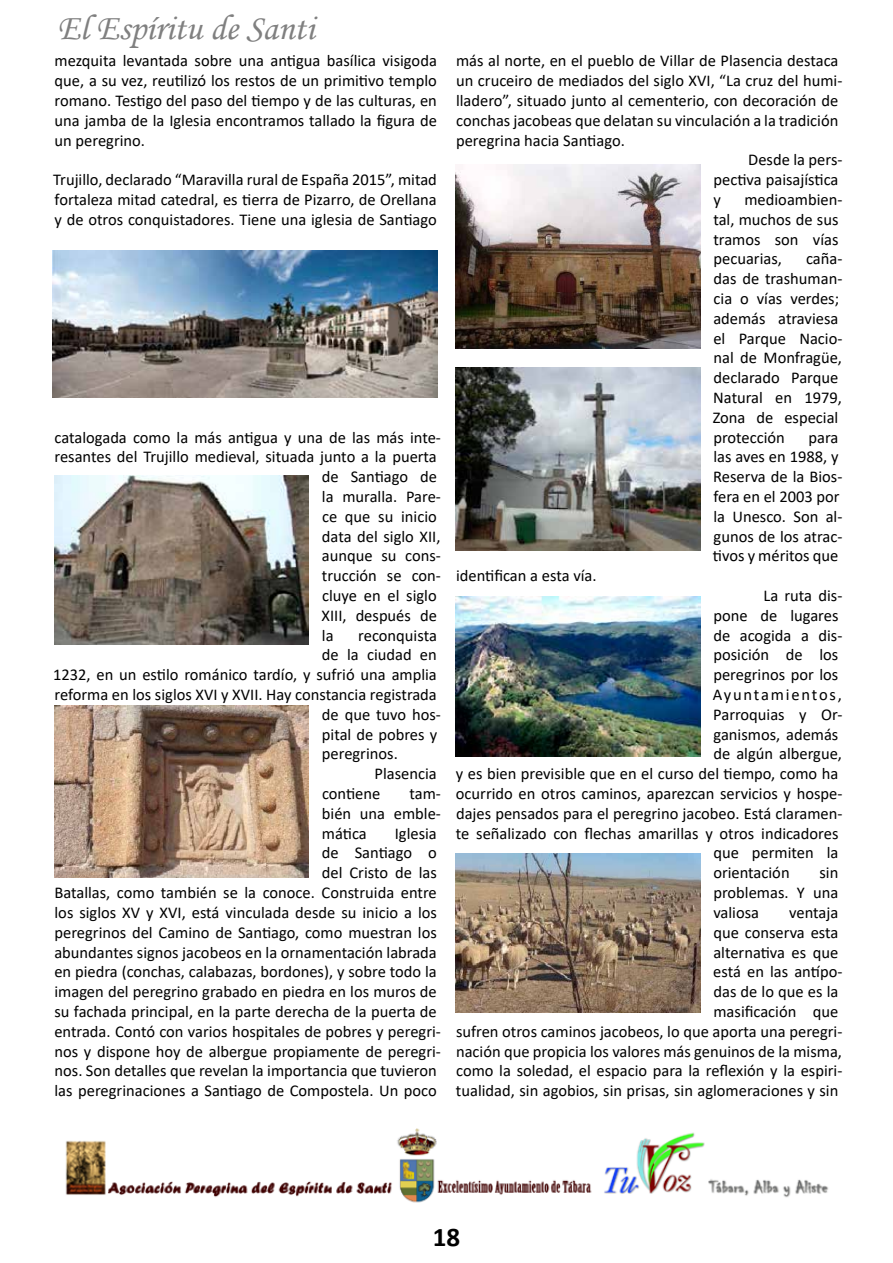
<style>
.page{position:relative;width:893px;height:1263px;background:#fff}
.page>*{position:absolute;margin:0;border:0;box-sizing:border-box;transform-origin:0 0}
.t1{font:36px "Monotype Corsiva";color:#808080}
.t2{font:700 27px "Calibri";color:#000}
.t3{font:16.5px/19.8px "Calibri";color:#000;text-align:justify}
.t4{font:16.5px "Calibri";letter-spacing:.11em;color:#000}
</style>
<div class="page">
<img style="left:65px;top:1128px;width:764px;height:75px">
<img style="left:52px;top:250px;width:385px;height:148px">
<img style="left:455px;top:165px;width:245px;height:184px">
<img style="left:455px;top:367px;width:245px;height:184px">
<img style="left:455px;top:597px;width:245px;height:159px">
<img style="left:455px;top:853px;width:245px;height:160px">
<img style="left:54px;top:476px;width:255px;height:169px">
<img style="left:54px;top:705px;width:255px;height:173px">
<h1 class="t1" style="left:57px;top:7px;width:259px">El Espíritu de Santi</h1>
<p class="t3" style="left:55px;top:51px;width:384px">mezquita levantada sobre una antigua basílica visigoda que, a su vez, reutilizó los restos de un primitivo templo romano. Testigo del paso del tiempo y de las culturas, en una jamba de la Iglesia encontramos tallado la figura de un peregrino.</p>
<p class="t3" style="left:53px;top:169px;width:385px">Trujillo, declarado “Maravilla rural de España 2015”, mitad fortaleza mitad catedral, es tierra de Pizarro, de Orellana y de otros conquistadores. Tiene una iglesia de Santiago</p>
<p class="t3" style="left:55px;top:427px;width:388px">catalogada como la más antigua y una de las más inte-</p>
<p class="t3" style="left:55px;top:447px;width:384px">resantes del Trujillo medieval, situada junto a la puerta</p>
<p class="t3" style="left:322px;top:466px;width:116px">de Santiago de</p>
<p class="t3" style="left:322px;top:486px;width:121px">la muralla. Pare-</p>
<p class="t3" style="left:322px;top:506px;width:116px">ce que su inicio</p>
<p class="t3" style="left:322px;top:526px;width:120px">data del siglo XII,</p>
<p class="t3" style="left:322px;top:546px;width:121px">aunque su cons-</p>
<p class="t3" style="left:322px;top:565px;width:121px">trucción se con-</p>
<p class="t3" style="left:322px;top:585px;width:116px">cluye en el siglo</p>
<p class="t3" style="left:321px;top:605px;width:117px">XIII, después de</p>
<p class="t3" style="left:322px;top:625px;width:13px">la</p>
<p class="t3" style="left:358px;top:625px;width:80px">reconquista</p>
<p class="t3" style="left:322px;top:645px;width:116px">de la ciudad en</p>
<p class="t3" style="left:53px;top:664px;width:385px">1232, en un estilo románico tardío, y sufrió una amplia</p>
<p class="t3" style="left:55px;top:684px;width:384px">reforma en los siglos XVI y XVII. Hay constancia registrada</p>
<p class="t3" style="left:322px;top:704px;width:120px">de que tuvo hos-</p>
<p class="t3" style="left:322px;top:724px;width:117px">pital de pobres y</p>
<p class="t3" style="left:322px;top:744px;width:77px">peregrinos.</p>
<p class="t3" style="left:375px;top:763px;width:64px">Plasencia</p>
<p class="t3" style="left:322px;top:783px;width:60px">contiene</p>
<p class="t3" style="left:322px;top:783px;width:121px;text-indent:88px">tam&shy;bién una emble&shy;mática</p>
<p class="t3" style="left:54px;top:823px;width:388px;text-align:right">Iglesia<br>de Santiago o<br>del Cristo de las<br>Batallas, como también se la conoce. Construida entre los siglos XV y XVI, está vinculada desde su inicio a los peregrinos del Camino de Santiago, como muestran los abundantes signos jacobeos en la ornamentación labrada en piedra (conchas, calabazas, bordones), y sobre todo la imagen del peregrino grabado en piedra en los muros de su fachada principal, en la parte derecha de la puerta de entrada. Contó con varios hospitales de pobres y peregri&shy;nos y dispone hoy de albergue propiamente de peregri&shy;nos. Son detalles que revelan la importancia que tuvieron las peregrinaciones a Santiago de Compostela. Un poco</p>
<p class="t3" style="left:456px;top:51px;width:384px">más al norte, en el pueblo de Villar de Plasencia destaca</p>
<p class="t3" style="left:456px;top:70px;width:388px">un cruceiro de mediados del siglo XVI, “La cruz del humi-</p>
<p class="t3" style="left:456px;top:90px;width:384px">lladero”, situado junto al cementerio, con decoración de</p>
<p class="t3" style="left:456px;top:110px;width:384px">conchas jacobeas que delatan su vinculación a la tradición</p>
<p class="t3" style="left:456px;top:130px;width:170px">peregrina hacia Santiago.</p>
<p class="t3" style="left:748px;top:150px;width:96px">Desde la pers-</p>
<p class="t3" style="left:713px;top:169px;width:126px">pectiva paisajística</p>
<p class="t3" style="left:713px;top:189px;width:9px">y</p>
<p class="t3" style="left:713px;top:189px;width:131px;text-align:left;text-indent:31px">medioambien&shy;tal, muchos de sus tramos son vías pecuarias,</p>
<p class="t3" style="left:713px;top:249px;width:131px;text-align:left;text-indent:93px">caña&shy;das de trashuman&shy;cia o vías verdes; además atraviesa el Parque Nacio&shy;nal de Monfragüe, declarado Parque<br>Natural en 1979,<br>Zona de especial protección</p>
<p class="t3" style="left:713px;top:427px;width:131px;text-align:left;text-indent:96px">para las aves en 1988, y<br>Reserva de la Bios&shy;fera en el 2003 por la Unesco. Son al&shy;gunos de los atrac&shy;tivos y méritos que</p>
<p class="t3" style="left:456px;top:565px;width:142px">identifican a esta vía.</p>
<p class="t3" style="left:763px;top:585px;width:81px">La ruta dis-</p>
<p class="t3" style="left:713px;top:605px;width:126px">pone de lugares</p>
<p class="t3" style="left:713px;top:625px;width:130px">de acogida a dis-</p>
<p class="t3" style="left:713px;top:645px;width:126px">posición de los</p>
<p class="t3" style="left:713px;top:664px;width:126px">peregrinos por los</p>
<p class="t4" style="left:713px;top:683px;width:131px">Ayuntamientos,</p>
<p class="t3" style="left:713px;top:704px;width:131px">Parroquias y Or-</p>
<p class="t3" style="left:714px;top:724px;width:126px">ganismos, además</p>
<p class="t3" style="left:713px;top:744px;width:130px">de algún albergue,</p>
<p class="t3" style="left:456px;top:763px;width:384px">y es bien previsible que en el curso del tiempo, como ha</p>
<p class="t3" style="left:456px;top:783px;width:388px">ocurrido en otros caminos, aparezcan servicios y hospe-</p>
<p class="t3" style="left:456px;top:803px;width:388px">dajes pensados para el peregrino jacobeo. Está claramen-</p>
<p class="t3" style="left:456px;top:823px;width:384px">te señalizado con flechas amarillas y otros indicadores</p>
<p class="t3" style="left:713px;top:843px;width:126px">que permiten la</p>
<p class="t3" style="left:713px;top:862px;width:78px">orientación</p>
<p class="t3" style="left:713px;top:862px;width:127px;text-indent:106px">sin problemas. Y una valiosa</p>
<p class="t3" style="left:456px;top:902px;width:388px;text-align:right">ventaja<br>que conserva esta<br>alternativa es que<br>está en las antípo-<br>das de lo que es la<br>masificación que<br>sufren otros caminos jacobeos, lo que aporta una peregri&shy;nación que propicia los valores más genuinos de la misma, como la soledad, el espacio para la reflexión y la espiri&shy;tualidad, sin agobios, sin prisas, sin aglomeraciones y sin</p>
<h2 class="t2" style="left:433px;top:1218px;width:29px">18</h2>
</div>
